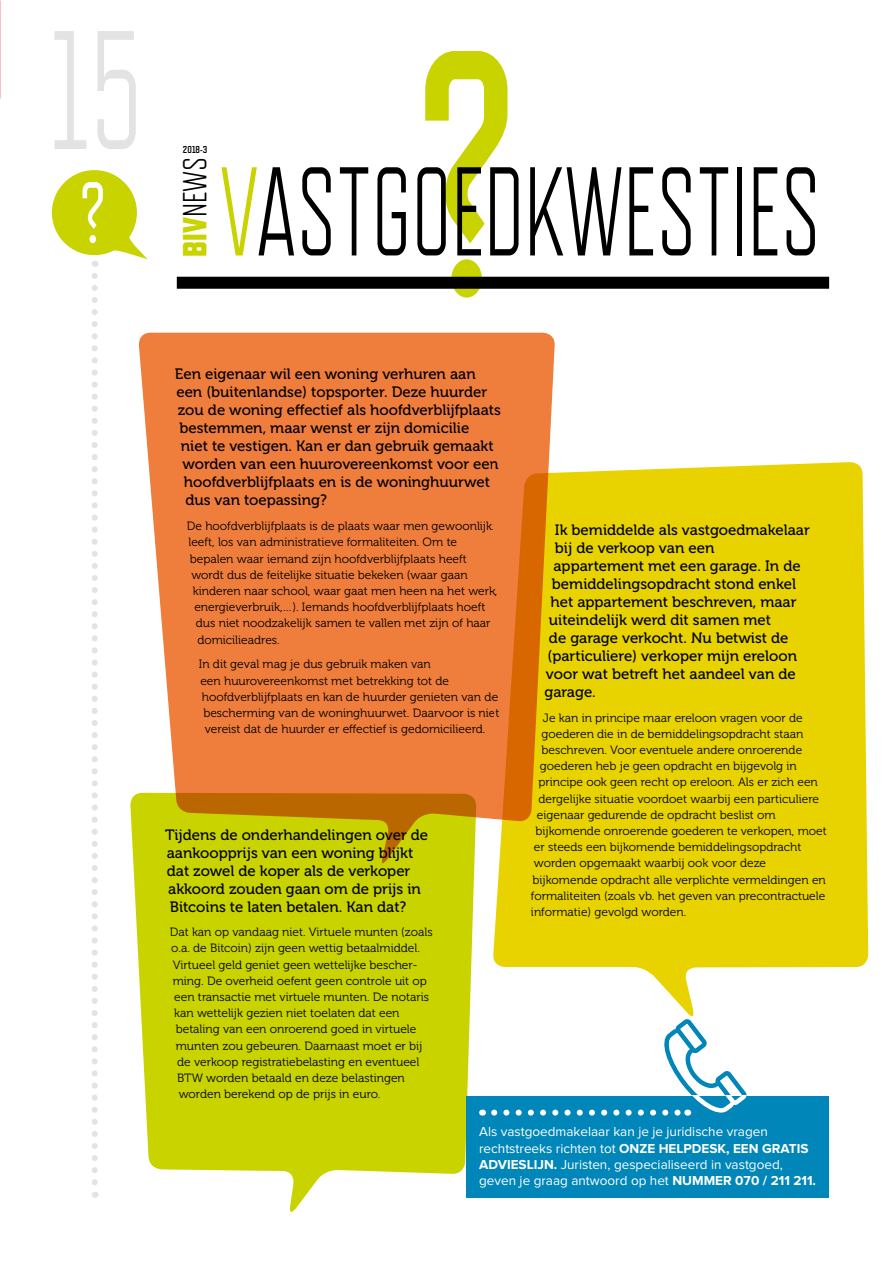
<style>
.page{position:relative;width:893px;height:1263px;background:#fff}
.page>*{position:absolute;margin:0;border:0;box-sizing:border-box;transform-origin:0 0}
.t1{font:300 168px "Refrigerator Deluxe";color:#e3e3e3;scale:.75 1}
.t2{font:300 126px "Refrigerator Deluxe";color:#000;scale:.75 1}
.t3{font:300 33.45px "Refrigerator Deluxe";color:#000}
.t4{font:15px/18px "Museo 500";color:#000}
.t5{font:13.5px/16.2px "Proxima Nova";color:#fff}
.t6{font:12px "Museo 300";color:#000}
.t7{font:700 10.05px "Refrigerator Deluxe";color:#000}
.s1{font-weight:800;color:#c8d300}
.s2{color:#c8d300}
.s3{font-weight:700}
</style>
<div class="page">
<img style="left:0;top:1px;width:1px;height:98px">
<svg style="left:419px;top:51px;width:95px;height:247px"></svg>
<div style="left:177px;top:277px;width:652px;height:12px;background:#000"></div>
<svg style="left:52px;top:170px;width:96px;height:97px"></svg>
<svg style="left:92px;top:276px;width:6px;height:922px"></svg>
<div style="left:138px;top:333px;width:417px;height:486px;background:#ef7d3c"></div>
<svg style="left:492px;top:462px;width:376px;height:553px;background:#e9cf1b"></svg>
<svg style="left:130px;top:793px;width:346px;height:419px;background:#ced220"></svg>
<div style="left:466px;top:1096px;width:363px;height:102px;background:#0086b8"></div>
<svg style="left:494px;top:1015px;width:253px;height:101px"></svg>
<h1 class="t1" style="left:51px;top:-7px;width:124px">15</h1>
<p class="t7" style="left:183px;top:144px;width:26px">2018-3</p>
<h3 class="t3" style="left:176px;top:257px;width:101px;rotate:-90deg"><span class="s1">BIV</span>NEWS</h3>
<h2 class="t2" style="left:219px;top:139px;width:803px"><span class="s2">V</span>ASTGOEDKWESTIES</h2>
<p class="t4" style="left:175px;top:365px;width:302px">Een eigenaar wil een woning verhuren aan</p>
<p class="t4" style="left:176px;top:383px;width:312px">een (buitenlandse) topsporter. Deze huurder</p>
<p class="t4" style="left:178px;top:401px;width:325px">zou de woning effectief als hoofdverblijfplaats</p>
<p class="t4" style="left:179px;top:419px;width:291px">bestemmen, maar wenst er zijn domicilie</p>
<p class="t4" style="left:181px;top:437px;width:314px">niet te vestigen. Kan er dan gebruik gemaakt</p>
<p class="t4" style="left:182px;top:455px;width:318px">worden van een huurovereenkomst voor een</p>
<p class="t4" style="left:184px;top:473px;width:308px">hoofdverblijfplaats en is de woninghuurwet</p>
<p class="t4" style="left:185px;top:491px;width:143px">dus van toepassing?</p>
<p class="t6" style="left:187px;top:520px;width:307px">De hoofdverblijfplaats is de plaats waar men gewoonlijk</p>
<p class="t6" style="left:188px;top:536px;width:270px">leeft, los van administratieve formaliteiten. Om te</p>
<p class="t6" style="left:190px;top:552px;width:278px">bepalen waar iemand zijn hoofdverblijfplaats heeft</p>
<p class="t6" style="left:191px;top:568px;width:278px">wordt dus de feitelijke situatie bekeken (waar gaan</p>
<p class="t6" style="left:193px;top:584px;width:306px">kinderen naar school, waar gaat men heen na het werk,</p>
<p class="t6" style="left:194px;top:601px;width:293px">energieverbruik,…). Iemands hoofdverblijfplaats hoeft</p>
<p class="t6" style="left:196px;top:617px;width:296px">dus niet noodzakelijk samen te vallen met zijn of haar</p>
<p class="t6" style="left:197px;top:633px;width:84px">domicilieadres.</p>
<p class="t6" style="left:199px;top:658px;width:234px">In dit geval mag je dus gebruik maken van</p>
<p class="t6" style="left:200px;top:674px;width:250px">een huurovereenkomst met betrekking tot de</p>
<p class="t6" style="left:202px;top:690px;width:298px">hoofdverblijfplaats en kan de huurder genieten van de</p>
<p class="t6" style="left:203px;top:706px;width:298px">bescherming van de woninghuurwet. Daarvoor is niet</p>
<p class="t6" style="left:205px;top:722px;width:282px">vereist dat de huurder er effectief is gedomicilieerd.</p>
<p class="t4" style="left:165px;top:826px;width:264px">Tijdens de onderhandelingen over de aankoopprijs van een woning blijkt dat zowel de koper als de verkoper akkoord zouden gaan om de prijs in Bitcoins te laten betalen. Kan dat?</p>
<p class="t6" style="left:170px;top:926px;width:264px">Dat kan op vandaag niet. Virtuele munten (zoals</p>
<p class="t6" style="left:171px;top:942px;width:250px">o.a. de Bitcoin) zijn geen wettig betaalmiddel.</p>
<p class="t6" style="left:173px;top:958px;width:247px">Virtueel geld geniet geen wettelijke bescher-</p>
<p class="t6" style="left:173px;top:974px;width:256px">ming. De overheid oefent geen controle uit op</p>
<p class="t6" style="left:174px;top:990px;width:256px">een transactie met virtuele munten. De notaris</p>
<p class="t6" style="left:174px;top:1007px;width:227px">kan wettelijk gezien niet toelaten dat een</p>
<p class="t6" style="left:176px;top:1023px;width:242px">betaling van een onroerend goed in virtuele</p>
<p class="t6" style="left:176px;top:1039px;width:248px">munten zou gebeuren. Daarnaast moet er bij</p>
<p class="t6" style="left:177px;top:1055px;width:244px">de verkoop registratiebelasting en eventueel</p>
<p class="t6" style="left:177px;top:1071px;width:229px">BTW worden betaald en deze belastingen</p>
<p class="t6" style="left:179px;top:1088px;width:203px">worden berekend op de prijs in euro.</p>
<p class="t4" style="left:555px;top:521px;width:256px">Ik bemiddelde als vastgoedmakelaar</p>
<p class="t4" style="left:555px;top:539px;width:161px">bij de verkoop van een</p>
<p class="t4" style="left:553px;top:557px;width:249px">appartement met een garage. In de</p>
<p class="t4" style="left:552px;top:575px;width:246px">bemiddelingsopdracht stond enkel</p>
<p class="t4" style="left:550px;top:593px;width:248px">het appartement beschreven, maar</p>
<p class="t4" style="left:549px;top:611px;width:224px">uiteindelijk werd dit samen met</p>
<p class="t4" style="left:549px;top:629px;width:241px">de garage verkocht. Nu betwist de</p>
<p class="t4" style="left:547px;top:647px;width:251px">(particuliere) verkoper mijn ereloon</p>
<p class="t4" style="left:546px;top:665px;width:251px">voor wat betreft het aandeel van de</p>
<p class="t4" style="left:544px;top:683px;width:53px">garage.</p>
<p class="t6" style="left:543px;top:711px;width:261px">Je kan in principe maar ereloon vragen voor de</p>
<p class="t6" style="left:541px;top:727px;width:263px">goederen die in de bemiddelingsopdracht staan</p>
<p class="t6" style="left:541px;top:743px;width:262px">beschreven. Voor eventuele andere onroerende</p>
<p class="t6" style="left:540px;top:760px;width:258px">goederen heb je geen opdracht en bijgevolg in</p>
<p class="t6" style="left:538px;top:776px;width:281px">principe ook geen recht op ereloon. Als er zich een</p>
<p class="t6" style="left:538px;top:792px;width:282px">dergelijke situatie voordoet waarbij een particuliere</p>
<p class="t6" style="left:537px;top:808px;width:240px">eigenaar gedurende de opdracht beslist om</p>
<p class="t6" style="left:535px;top:824px;width:293px">bijkomende onroerende goederen te verkopen, moet</p>
<p class="t6" style="left:534px;top:841px;width:269px">er steeds een bijkomende bemiddelingsopdracht</p>
<p class="t6" style="left:534px;top:857px;width:234px">worden opgemaakt waarbij ook voor deze</p>
<p class="t6" style="left:532px;top:873px;width:295px">bijkomende opdracht alle verplichte vermeldingen en</p>
<p class="t6" style="left:531px;top:889px;width:296px">formaliteiten (zoals vb. het geven van precontractuele</p>
<p class="t6" style="left:531px;top:905px;width:157px">informatie) gevolgd worden.</p>
<p class="t5" style="left:479px;top:1124px;width:338px">Als vastgoedmakelaar kan je je juridische vragen rechtstreeks richten tot <span class="s3">ONZE HELPDESK, EEN GRATIS ADVIESLIJN.</span> Juristen, gespecialiseerd in vastgoed, geven je graag antwoord op het <span class="s3">NUMMER 070 / 211 211.</span></p>
</div>
